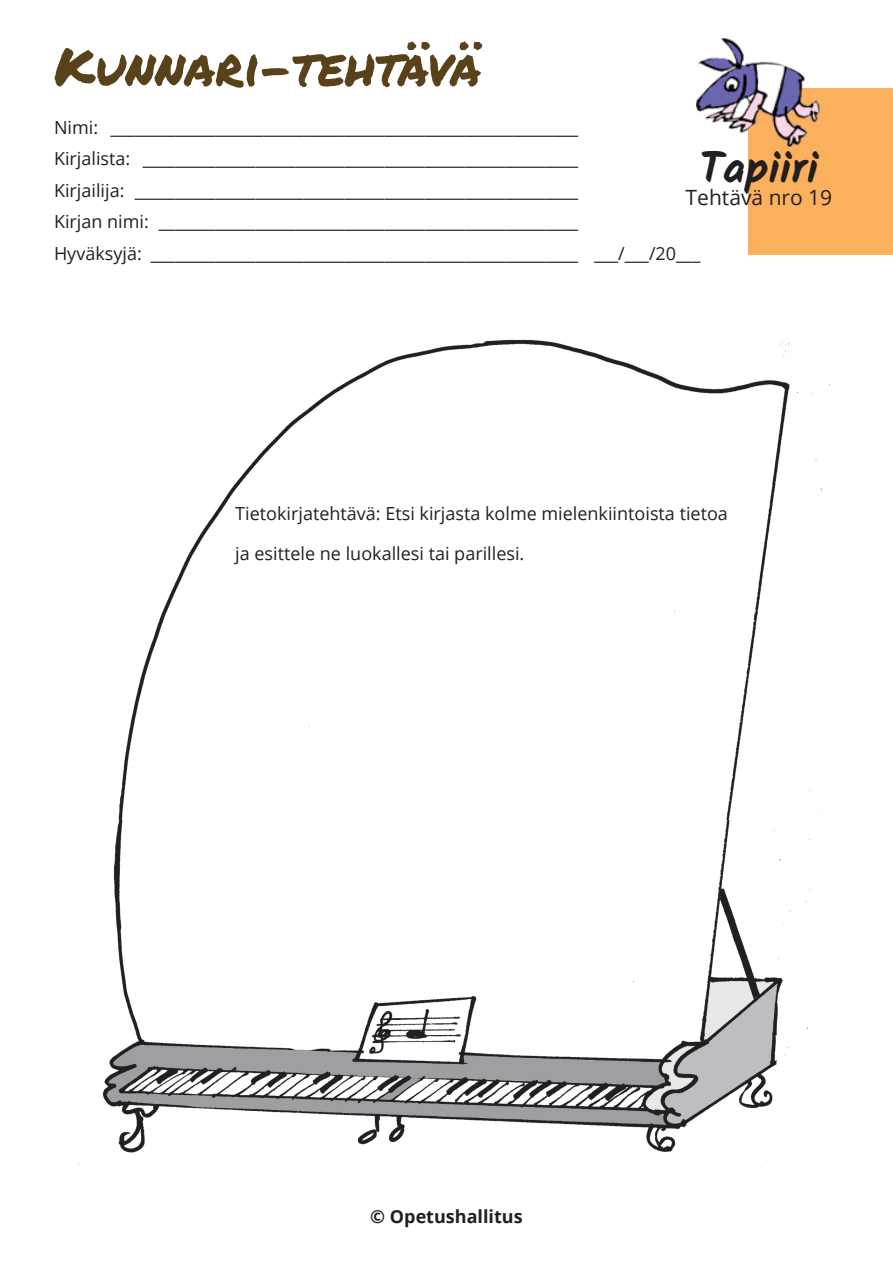
<style>
.page{position:relative;width:893px;height:1263px;background:#fff}
.page>*{position:absolute;margin:0;border:0;box-sizing:border-box;transform-origin:0 0}
.t1{font:52.5px "Permanent Marker";color:#59411a}
.t2{font:700 43.5px "Kalam";color:#231f20}
.t3{font:21px "Open Sans";color:#231f20}
.t4{font:18px/31.5px "Open Sans";color:#231f20}
.t5{font:700 18px "Open Sans";color:#231f20}
</style>
<div class="page">
<div style="left:748px;top:88px;width:145px;height:167px;background:#fab05d"></div>
<img style="left:696px;top:38px;width:125px;height:110px">
<img style="left:78px;top:339px;width:761px;height:826px">
<h1 class="t1" style="left:54px;top:28px;width:428px">Kunnari-tehtävä</h1>
<p class="t4" style="left:54px;top:111px;width:648px">Nimi: __________________________________________________________<br>Kirjalista: ______________________________________________________<br>Kirjailija: _______________________________________________________<br>Kirjan nimi: ____________________________________________________<br>Hyväksyjä: _____________________________________________________ ___/___/20___</p>
<h2 class="t2" style="left:700px;top:142px;width:120px">Tapiiri</h2>
<p class="t3" style="left:686px;top:183px;width:148px">Tehtävä nro 19</p>
<p class="t4" style="left:235px;top:497px;width:494px">Tietokirjatehtävä: Etsi kirjasta kolme mielenkiintoista tietoa</p>
<p class="t4" style="left:235px;top:538px;width:291px">ja esittele ne luokallesi tai parillesi.</p>
<p class="t5" style="left:370px;top:1203px;width:154px">© Opetushallitus</p>
</div>
